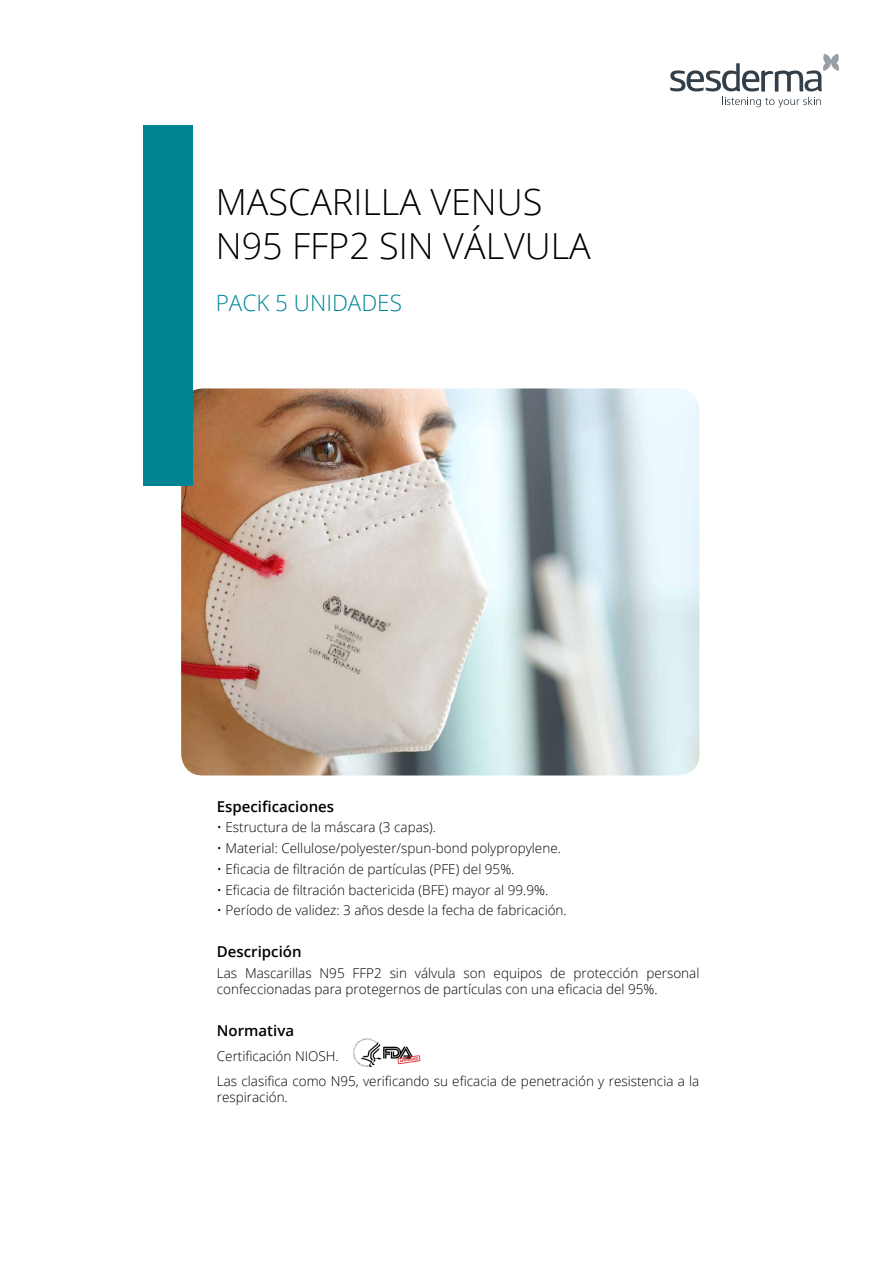
<style>
.page{position:relative;width:893px;height:1263px;background:#fff}
.page>*{position:absolute;margin:0;border:0;box-sizing:border-box;transform-origin:0 0}
.t1{font:300 36px/43.2px "Open Sans";color:#000}
.t2{font:300 22.5px "Open Sans";color:#008494}
.t3{font:600 15px "Open Sans";color:#000}
.t4{font:300 13.5px/16.5px "Open Sans";color:#000}
</style>
<div class="page">
<svg style="left:670px;top:54px;width:169px;height:53px"></svg>
<img style="left:181px;top:388px;width:518px;height:387px">
<div style="left:143px;top:125px;width:50px;height:361px;background:#008494"></div>
<img style="left:353px;top:1038px;width:68px;height:30px">
<h1 class="t1" style="left:216px;top:180px;width:377px">MASCARILLA VENUS<br>N95 FFP2 SIN VÁLVULA</h1>
<h2 class="t2" style="left:216px;top:287px;width:188px">PACK 5 UNIDADES</h2>
<p class="t3" style="left:217px;top:796px;width:119px">Especificaciones</p>
<p class="t4" style="left:217px;top:819px;width:221px">• Estructura de la máscara (3 capas).</p>
<p class="t4" style="left:217px;top:840px;width:346px">• Material: Cellulose/polyester/spun-bond polypropylene.</p>
<p class="t4" style="left:217px;top:860px;width:299px">• Eficacia de filtración de partículas (PFE) del 95%.</p>
<p class="t4" style="left:217px;top:881px;width:333px">• Eficacia de filtración bactericida (BFE) mayor al 99.9%.</p>
<p class="t4" style="left:217px;top:902px;width:351px">• Período de validez: 3 años desde la fecha de fabricación.</p>
<p class="t3" style="left:217px;top:941px;width:86px">Descripción</p>
<p class="t4" style="left:217px;top:964px;width:484px">Las Mascarillas N95 FFP2 sin válvula son equipos de protección personal confeccionadas para protegernos de partículas con una eficacia del 95%.</p>
<p class="t3" style="left:217px;top:1020px;width:79px">Normativa</p>
<p class="t4" style="left:217px;top:1043px;width:484px;line-height:25px">Certificación NIOSH.<br>Las clasifica como N95, verificando su eficacia de penetración y resistencia a la</p>
<p class="t4" style="left:217px;top:1089px;width:72px">respiración.</p>
</div>
